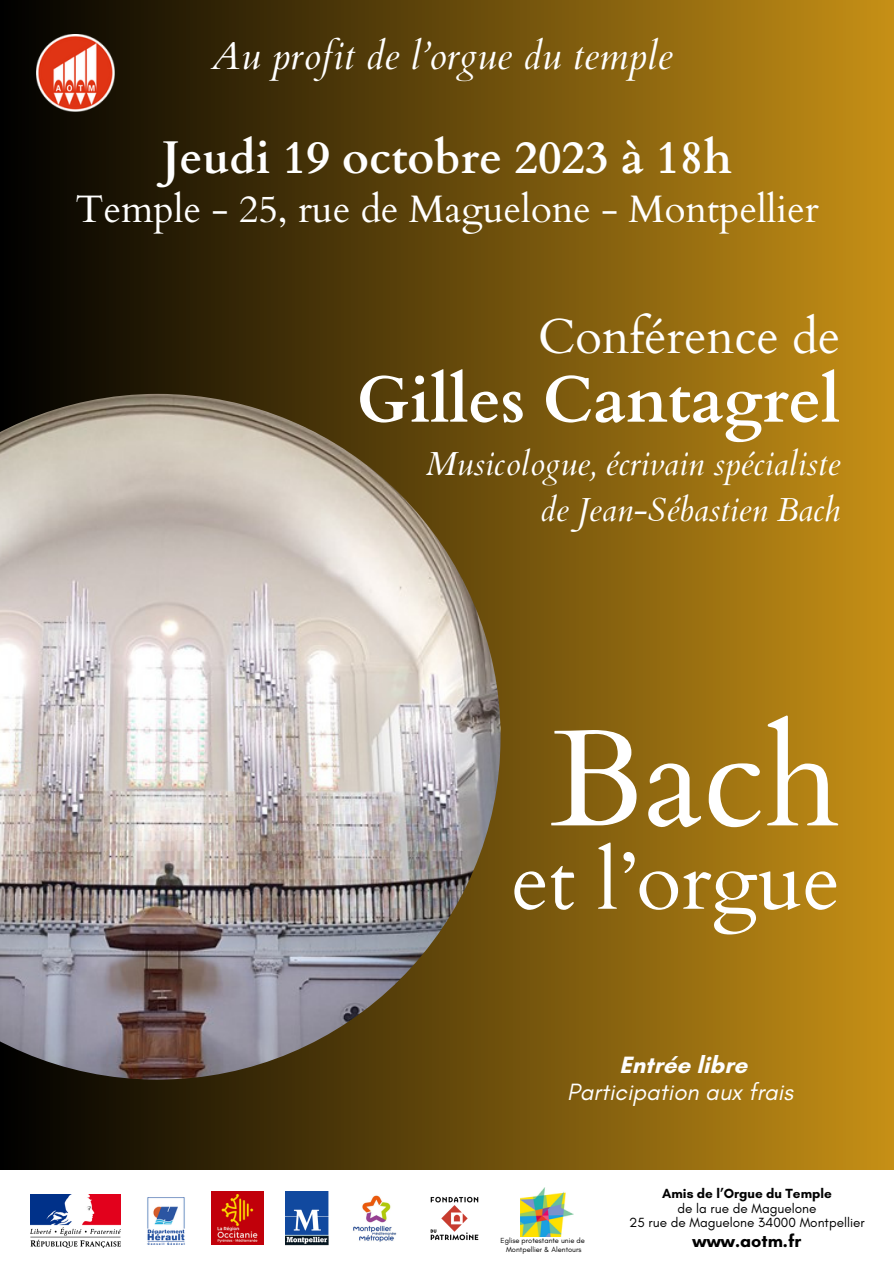
<style>
.page{position:relative;width:894px;height:1264px;background:#fff}
.page>*{position:absolute;margin:0;border:0;box-sizing:border-box;transform-origin:0 0}
.t1{font:136.8px "Cardo";color:#fff}
.t2{font:82.5px "Cardo";color:#fff}
.t3{font:700 65.4px "Cardo";color:#fff}
.t4{font:48.9px "Cardo";color:#fff}
.t5{font:700 45.9px "Cardo";color:#fff}
.t6{font:italic 39px "Cardo";color:#fff}
.t7{font:38.25px "Cardo";color:#fff}
.t8{font:italic 33.3px "Cardo";color:#fff}
.t9{font:italic 24px "Glacial Indifference";color:#fefefe}
.t10{font:700 24px "Glacial Indifference";color:#fefefe}
.t11{font:700 18px "Glacial Indifference";color:#000}
.t12{font:13.5px "Glacial Indifference";color:#000}
.t13{font:700 13.5px "Glacial Indifference";color:#000}
.t14{font:7.5px "Glacial Indifference";color:#000}
</style>
<div class="page">
<div style="left:0;top:0;width:893px;height:1263px;background:linear-gradient(to right,#000,#c69016)"></div>
<img style="left:0;top:394px;width:500px;height:685px">
<img style="left:37px;top:34px;width:77px;height:78px">
<div style="left:0;top:1169px;width:893px;height:94px;background:#fff"></div>
<img style="left:31px;top:1194px;width:90px;height:53px">
<img style="left:211px;top:1191px;width:53px;height:53px">
<img style="left:285px;top:1191px;width:44px;height:53px">
<img style="left:353px;top:1195px;width:44px;height:47px">
<img style="left:430px;top:1196px;width:49px;height:45px">
<img style="left:521px;top:1187px;width:52px;height:48px">
<img style="left:147px;top:1197px;width:38px;height:48px">
<p class="t6" style="left:211px;top:30px;width:462px">Au profit de l’orgue du temple</p>
<p class="t5" style="left:162px;top:127px;width:571px">Jeudi 19 octobre 2023 à 18h</p>
<p class="t7" style="left:76px;top:184px;width:744px">Temple - 25, rue de Maguelone - Montpellier</p>
<p class="t4" style="left:538px;top:304px;width:303px">Conférence de</p>
<p class="t3" style="left:356px;top:357px;width:485px">Gilles Cantagrel</p>
<p class="t8" style="left:425px;top:441px;width:416px">Musicologue, écrivain spécialiste</p>
<p class="t8" style="left:539px;top:488px;width:302px">de Jean-Sébastien Bach</p>
<p class="t1" style="left:550px;top:690px;width:291px">Bach</p>
<p class="t2" style="left:511px;top:827px;width:330px">et l’orgue</p>
<p class="t10" style="left:619px;top:1050px;width:129px">Entrée libre</p>
<p class="t9" style="left:567px;top:1077px;width:227px">Participation aux frais</p>
<p class="t14" style="left:500px;top:1236px;width:86px">Eglise protestante unie de</p>
<p class="t14" style="left:506px;top:1244px;width:77px">Montpellier &amp; Alentours</p>
<p class="t13" style="left:662px;top:1185px;width:171px">Amis de l’Orgue du Temple</p>
<p class="t12" style="left:677px;top:1199px;width:140px">de la rue de Maguelone</p>
<p class="t12" style="left:629px;top:1214px;width:237px">25 rue de Maguelone 34000 Montpellier</p>
<p class="t11" style="left:692px;top:1229px;width:110px">www.aotm.fr</p>
</div>
